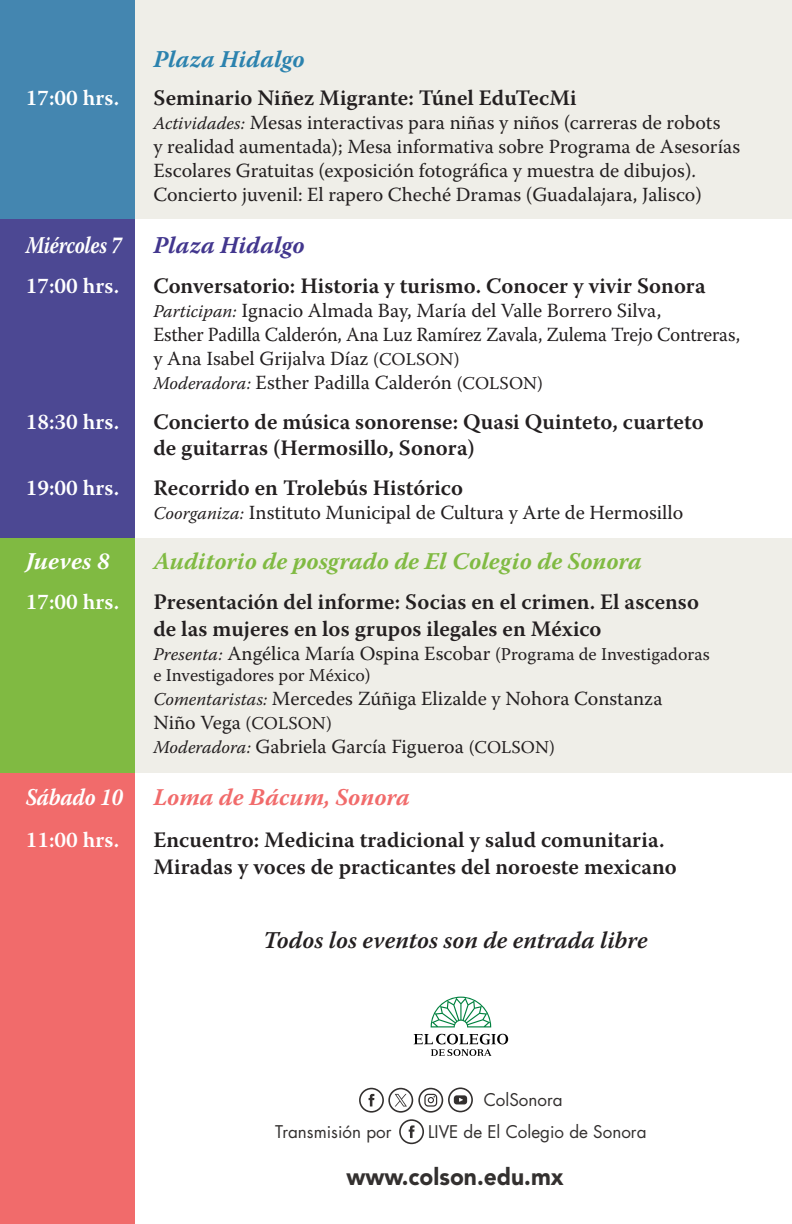
<style>
.page{position:relative;width:792px;height:1224px;background:#fff}
.page>*{position:absolute;margin:0;border:0;box-sizing:border-box;transform-origin:0 0}
.t1{font:italic 700 24px "Warnock Pro";color:#80ba42}
.t2{font:italic 600 24px "Warnock Pro";color:#231f20}
.t3{font:italic 700 24px "Warnock Pro";color:#f16b6b}
.t4{font:900 24px "Avenir LT Std";color:#33302f;scale:.95 1}
.t5{font:italic 700 24px "Warnock Pro";letter-spacing:.005em;color:#2b82ae}
.t6{font:italic 700 24px "Warnock Pro";letter-spacing:.005em;color:#42368e}
.t7{font:italic 700 24px "Warnock Pro";letter-spacing:-.015em;color:#fff;scale:.83 1}
.t8{font:italic 700 24px "Warnock Pro";letter-spacing:-.015em;color:#fff;scale:.9 1}
.t9{font:italic 700 24px "Warnock Pro";letter-spacing:-.015em;color:#fff}
.t10{font:600 22px/26.4px "Warnock Pro";color:#231f20}
.t11{font:600 22px "Warnock Pro";color:#fff}
.t12{font:20px/24px "Warnock Pro";color:#231f20}
.t13{font:18px "Warnock Pro";color:#231f20}
.t14{font:17px "Futura Std";color:#33302f}
.s1{font-style:italic;font-size:18px}
.s2{font-size:18px}
</style>
<div class="page">
<div style="left:3px;top:0;width:789px;height:219px;background:#efeee8"></div>
<div style="left:0;top:538px;width:792px;height:235px;background:#efeee8"></div>
<div style="left:0;top:0;width:135px;height:222px;background:#4486b0"></div>
<div style="left:0;top:219px;width:135px;height:362px;background:#4c4893"></div>
<div style="left:0;top:538px;width:135px;height:243px;background:#80ba42"></div>
<div style="left:0;top:773px;width:135px;height:451px;background:#f16b6b"></div>
<svg style="left:431px;top:997px;width:60px;height:30px"></svg>
<svg style="left:413px;top:1034px;width:95px;height:22px"></svg>
<svg style="left:359px;top:1087px;width:114px;height:26px"></svg>
<svg style="left:399px;top:1119px;width:25px;height:25px"></svg>
<p class="t5" style="left:153px;top:45px;width:153px">Plaza Hidalgo</p>
<p class="t11" style="left:26px;top:84px;width:95px">17:00 hrs.</p>
<p class="t10" style="left:153px;top:84px;width:425px">Seminario Niñez Migrante: Túnel EduTecMi</p>
<p class="t12" style="left:153px;top:110px;width:588px"><span class="s1">Actividades:</span> Mesas interactivas para niñas y niños (carreras de robots<br>y realidad aumentada); Mesa informativa sobre Programa de Asesorías Escolares Gratuitas (exposición fotográfica y muestra de dibujos).<br>Concierto juvenil: El rapero Cheché Dramas (Guadalajara, Jalisco)</p>
<p class="t7" style="left:26px;top:231px;width:117px">Miércoles 7</p>
<p class="t6" style="left:153px;top:231px;width:153px">Plaza Hidalgo</p>
<p class="t11" style="left:26px;top:272px;width:95px">17:00 hrs.</p>
<p class="t10" style="left:153px;top:272px;width:554px">Conversatorio: Historia y turismo. Conocer y vivir Sonora</p>
<p class="t12" style="left:153px;top:298px;width:588px"><span class="s1">Participan:</span> Ignacio Almada Bay, María del Valle Borrero Silva,<br>Esther Padilla Calderón, Ana Luz Ramírez Zavala, Zulema Trejo Contreras, y Ana Isabel Grijalva Díaz <span class="s2">(COLSON)<br></span><span class="s1">Moderadora:</span> Esther Padilla Calderón <span class="s2">(COLSON)</span></p>
<p class="t11" style="left:26px;top:408px;width:95px">18:30 hrs.</p>
<p class="t10" style="left:153px;top:408px;width:552px">Concierto de música sonorense: Quasi Quinteto, cuarteto de guitarras (Hermosillo, Sonora)</p>
<p class="t11" style="left:26px;top:475px;width:95px">19:00 hrs.</p>
<p class="t10" style="left:153px;top:474px;width:311px">Recorrido en Trolebús Histórico</p>
<p class="t12" style="left:153px;top:500px;width:531px"><span class="s1">Coorganiza:</span> Instituto Municipal de Cultura y Arte de Hermosillo</p>
<p class="t9" style="left:26px;top:547px;width:86px">Jueves 8</p>
<p class="t1" style="left:153px;top:547px;width:490px">Auditorio de posgrado de El Colegio de Sonora</p>
<p class="t11" style="left:26px;top:589px;width:95px">17:00 hrs.</p>
<p class="t10" style="left:153px;top:588px;width:547px">Presentación del informe: Socias en el crimen. El ascenso de las mujeres en los grupos ilegales en México</p>
<p class="t12" style="left:153px;top:641px;width:558px"><span class="s1">Presenta:</span> Angélica María Ospina Escobar <span class="s2">(Programa de Investigadoras</span></p>
<p class="t13" style="left:153px;top:665px;width:219px">e Investigadores por México)</p>
<p class="t12" style="left:153px;top:686px;width:511px"><span class="s1">Comentaristas:</span> Mercedes Zúñiga Elizalde y Nohora Constanza<br>Niño Vega <span class="s2">(COLSON)<br></span><span class="s1">Moderadora:</span> Gabriela García Figueroa <span class="s2">(COLSON)</span></p>
<p class="t8" style="left:26px;top:783px;width:110px">Sábado 10</p>
<p class="t3" style="left:153px;top:783px;width:258px">Loma de Bácum, Sonora</p>
<p class="t11" style="left:26px;top:827px;width:95px">11:00 hrs.</p>
<p class="t10" style="left:153px;top:826px;width:525px">Encuentro: Medicina tradicional y salud comunitaria.<br>Miradas y voces de practicantes del noroeste mexicano</p>
<p class="t2" style="left:263px;top:926px;width:386px">Todos los eventos son de entrada libre</p>
<p class="t14" style="left:484px;top:1089px;width:80px">ColSonora</p>
<p class="t14" style="left:275px;top:1121px;width:118px">Transmisión por</p>
<p class="t14" style="left:428px;top:1121px;width:220px">LIVE de El Colegio de Sonora</p>
<p class="t4" style="left:347px;top:1162px;width:230px">www.colson.edu.mx</p>
</div>
